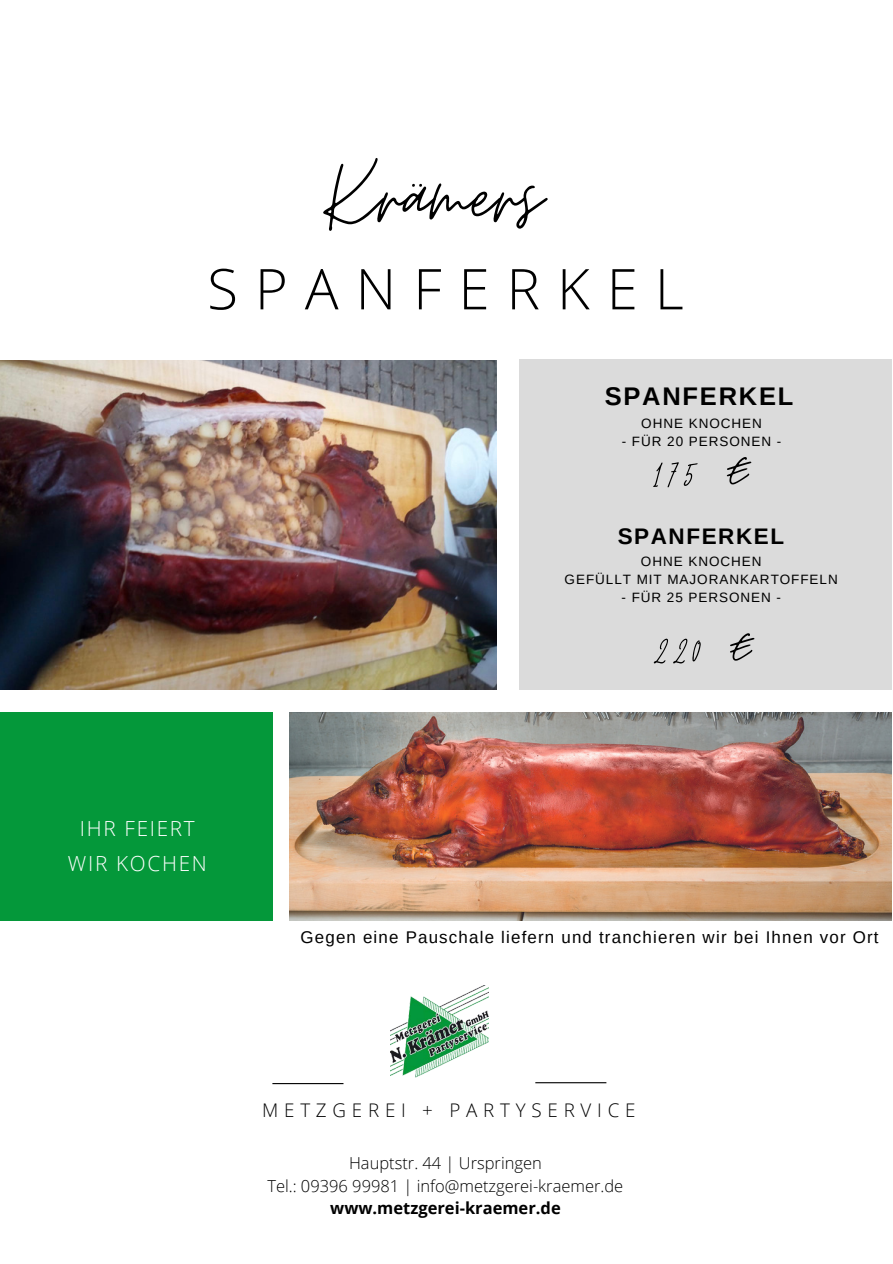
<style>
.page{position:relative;width:893px;height:1264px;background:#fff}
.page>*{position:absolute;margin:0;border:0;box-sizing:border-box;transform-origin:0 0}
.t1{font:101.4px "Moon Time";color:#000}
.t2{font:63.6px "Moon Time";color:#000}
.t3{font:300 56.25px "Open Sans";letter-spacing:.305em;color:#000}
.t4{font:700 25.5px "Arimo";letter-spacing:.07em;color:#000}
.t5{font:700 22.5px "Arimo";letter-spacing:.07em;color:#000}
.t6{font:300 20.7px/34.8px "Open Sans";letter-spacing:.08em;color:#fff;text-align:center}
.t7{font:300 18.75px "Open Sans";letter-spacing:.31em;color:#000}
.t8{font:16.95px "Arimo";letter-spacing:.07em;color:#000}
.t9{font:300 16.5px/22.5px "Open Sans";color:#000;text-align:center}
.t10{font:13.5px "Arimo";letter-spacing:.07em;color:#000}
.s1{font-weight:700}
</style>
<div class="page">
<img style="left:289px;top:712px;width:602px;height:208px">
<hr style="left:272px;top:1083px;width:71px;height:1px;background:#000">
<img style="left:390px;top:985px;width:98px;height:93px">
<hr style="left:535px;top:1082px;width:71px;height:1px;background:#000">
<div style="left:0;top:712px;width:272px;height:208px;background:#04983a"></div>
<div style="left:519px;top:360px;width:372px;height:330px;background:#dbdbdb"></div>
<img style="left:0;top:360px;width:496px;height:329px">
<h5 class="t1" style="left:323px;top:134px;width:221px">Krämers</h5>
<h4 class="t3" style="left:207px;top:249px;width:478px">SPANFERKEL</h4>
<h2 class="t4" style="left:604px;top:382px;width:190px">SPANFERKEL</h2>
<p class="t10" style="left:641px;top:416px;width:122px">OHNE KNOCHEN</p>
<p class="t10" style="left:621px;top:434px;width:161px">- FÜR 20 PERSONEN -</p>
<h5 class="t2" style="left:650px;top:436px;width:105px">175 €</h5>
<p class="t5" style="left:617px;top:523px;width:168px">SPANFERKEL</p>
<p class="t10" style="left:641px;top:554px;width:122px">OHNE KNOCHEN</p>
<h2 class="t10" style="left:564px;top:572px;width:274px">GEFÜLLT MIT MAJORANKARTOFFELN</h2>
<h4 class="t10" style="left:621px;top:590px;width:161px">- FÜR 25 PERSONEN -</h4>
<p class="t2" style="left:651px;top:613px;width:107px">220 €</p>
<p class="t6" style="left:68px;top:810px;width:140px">IHR FEIERT<br>WIR KOCHEN</p>
<p class="t8" style="left:300px;top:927px;width:579px">Gegen eine Pauschale liefern und tranchieren wir bei Ihnen vor Ort</p>
<p class="t7" style="left:262px;top:1096px;width:375px">METZGEREI + PARTYSERVICE</p>
<p class="t9" style="left:267px;top:1151px;width:357px">Hauptstr. 44 | Urspringen<br>Tel.: 09396 99981 | info@metzgerei-kraemer.de <span class="s1">www.metzgerei-kraemer.de</span></p>
</div>
